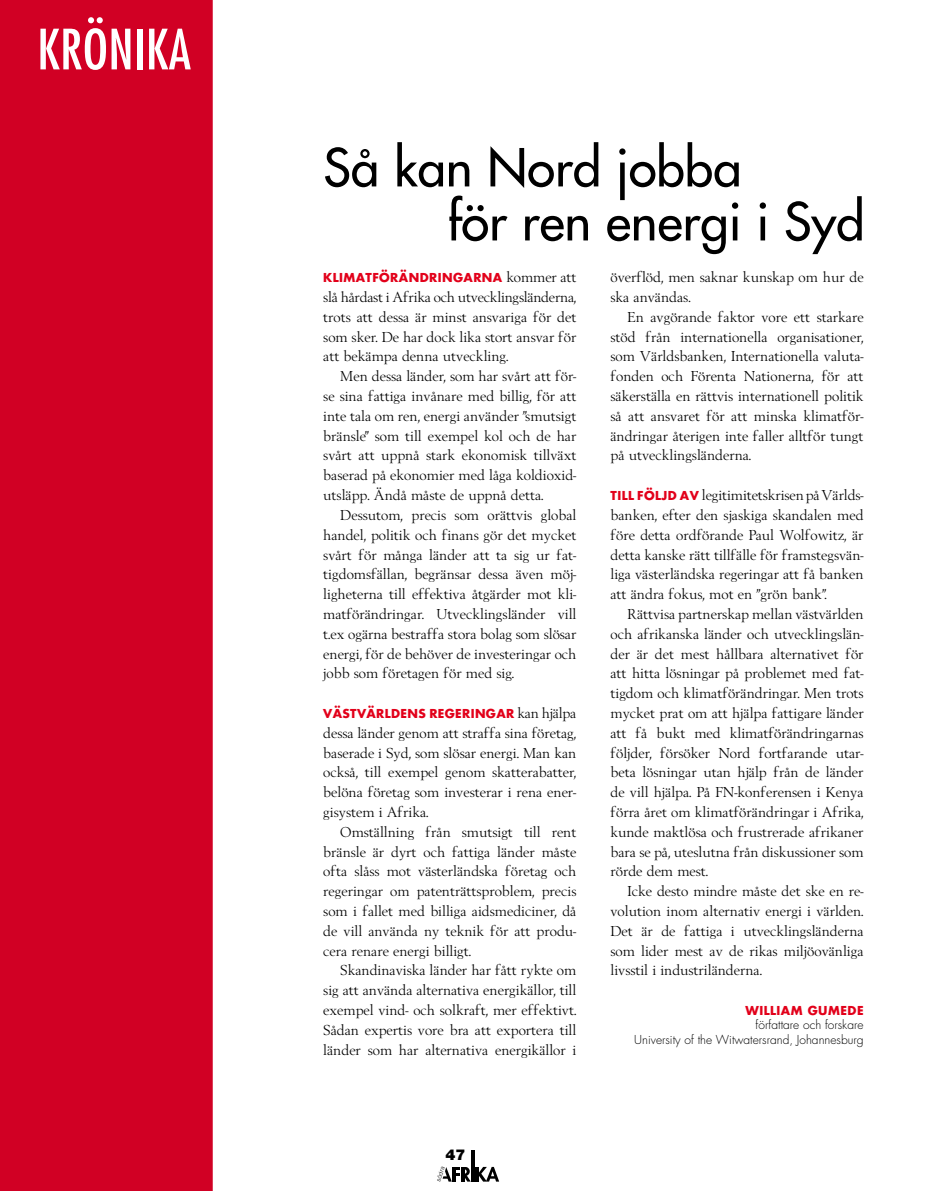
<style>
.page{position:relative;width:936px;height:1191px;background:#fff}
.page>*{position:absolute;margin:0;border:0;box-sizing:border-box;transform-origin:0 0}
.t1{font:condensed 54px "Futura";color:#fff}
.t2{font:51px/54px "Futura";color:#000}
.t3{font:15px/19.8px "Berling";color:#000;text-align:justify}
.t4{font:900 15px "Helvetica Neue";color:#000}
.t5{font:700 12px "Futura";letter-spacing:.035em;color:#e2001a}
.t6{font:300 12px/14.4px "Futura";color:#000;text-align:right}
.t7{font:300 6px "Helvetica Neue";color:#000}
.s1{font-family:"Futura";font-weight:700;font-size:12px;color:#e2001a}
</style>
<div class="page">
<hr style="left:471px;top:1150px;width:3px;height:31px;background:#000">
<hr style="left:475px;top:1166px;width:3px;height:15px;background:#000">
<svg style="left:478px;top:1166px;width:21px;height:15px"></svg>
<svg style="left:442px;top:1167px;width:28px;height:14px"></svg>
<hr style="left:461px;top:1166px;width:3px;height:15px;background:#000">
<div style="left:0;top:0;width:213px;height:1191px;background:#d10024"></div>
<h1 class="t1" style="left:37px;top:15px;width:155px">KrönikA</h1>
<h2 class="t2" style="left:447px;top:140px;width:418px;text-indent:-124px">Så kan Nord jobba<br>för ren energi i Syd</h2>
<p class="t5" style="left:323px;top:269px;width:19px">KLIMAT</p>
<p class="t5" style="left:372px;top:269px;width:47px">FÖRÄNDRINGARNA</p>
<p class="t3" style="left:323px;top:268px;width:255px;text-indent:183px">kommer att slå hårdast i Afrika och utvecklingsländerna, trots att dessa är minst ansvariga för det som sker. De har dock lika stort ansvar för att bekämpa denna utveckling.</p>
<p class="t3" style="left:323px;top:367px;width:254px;text-indent:17px">Men dessa länder, som har svårt att för&shy;se sina fattiga invånare med billig, för att inte tala om ren, energi använder ”smutsigt bränsle” som till exempel kol och de har svårt att uppnå stark ekonomisk tillväxt baserad på ekonomier med låga koldioxid&shy;utsläpp. Ändå måste de uppnå detta.</p>
<p class="t3" style="left:323px;top:506px;width:254px;text-indent:17px">Dessutom, precis som orättvis global handel, politik och finans gör det mycket svårt för många länder att ta sig ur fat&shy;tigdomsfällan, begränsar dessa även möj&shy;ligheterna till effektiva åtgärder mot kli&shy;matförändringar. Utvecklingsländer vill t.ex ogärna bestraffa stora bolag som slösar energi, för de behöver de investeringar och jobb som företagen för med sig.</p>
<p class="t5" style="left:323px;top:705px;width:29px">VÄSTV</p>
<p class="t5" style="left:366px;top:705px;width:19px">ÄRLDENS</p>
<p class="t5" style="left:429px;top:705px;width:10px">REGERINGAR</p>
<p class="t3" style="left:323px;top:704px;width:254px;text-indent:194px">kan hjälpa dessa länder genom att straffa sina företag, baserade i Syd, som slösar energi. Man kan också, till exempel genom skatterabatter, belöna företag som investerar i rena ener&shy;gisystem i Afrika.</p>
<p class="t3" style="left:323px;top:823px;width:254px;text-indent:17px">Omställning från smutsigt till rent bränsle är dyrt och fattiga länder måste ofta slåss mot västerländska företag och regeringar om patenträttsproblem, precis som i fallet med billiga aidsmediciner, då de vill använda ny teknik för att produ&shy;cera renare energi billigt.</p>
<p class="t3" style="left:323px;top:961px;width:255px;text-indent:17px">Skandinaviska länder har fått rykte om sig att använda alternativa energikällor, till exempel vind- och solkraft, mer effektivt.<br>Sådan expertis vore bra att exportera till länder som har alternativa energikällor i</p>
<p class="t3" style="left:610px;top:268px;width:254px">överflöd, men saknar kunskap om hur de ska användas.</p>
<p class="t3" style="left:610px;top:308px;width:255px;text-indent:17px">En avgörande faktor vore ett starkare stöd från internationella organisationer, som Världsbanken, Internationella valuta&shy;fonden och Förenta Nationerna, för att säker-ställa en rättvis internationell politik så att ansvaret för att minska klimatför&shy;ändringar återigen inte faller alltför tungt på utvecklingsländerna.</p>
<p class="t5" style="left:610px;top:487px;width:53px">TILL FÖLJD</p>
<p class="t3" style="left:610px;top:486px;width:254px;text-indent:69px"><span class="s1">AV</span> legitimitetskrisen på Världs&shy;banken, efter den sjaskiga skandalen med före detta ordförande Paul Wolfowitz, är detta kanske rätt tillfälle för framstegsvän&shy;liga västerländska regeringar att få banken att ändra fokus, mot en ”grön bank”.</p>
<p class="t3" style="left:610px;top:605px;width:255px;text-indent:17px">Rättvisa partnerskap mellan västvärlden och afrikanska länder och utvecklingslän&shy;der är det mest hållbara alternativet för att hitta lösningar på problemet med fat&shy;tigdom och klimatförändringar. Men trots mycket prat om att hjälpa fattigare länder att få bukt med klimatförändringarnas följder, försöker Nord fortfarande utar&shy;beta lösningar utan hjälp från de länder de vill hjälpa. På FN-konferensen i Kenya förra året om klimatförändringar i Afrika, kunde maktlösa och frustrerade afrikaner bara se på, uteslutna från diskussioner som rörde dem mest.</p>
<p class="t3" style="left:610px;top:882px;width:254px;text-indent:17px">Icke desto mindre måste det ske en re&shy;volution inom alternativ energi i världen.<br>Det är de fattiga i utvecklingsländerna som lider mest av de rikas miljöovänliga livsstil i industriländerna.</p>
<p class="t5" style="left:745px;top:1002px;width:10px">WILLIAM</p>
<p class="t5" style="left:807px;top:1002px;width:21px">GUMEDE</p>
<p class="t6" style="left:634px;top:1018px;width:231px">författare och forskare<br>University of the Witwatersrand, Johannesburg</p>
<p class="t4" style="left:445px;top:1146px;width:11px">47</p>
<p class="t7" style="left:434px;top:1180px;width:17px;rotate:-72deg">södra</p>
</div>
